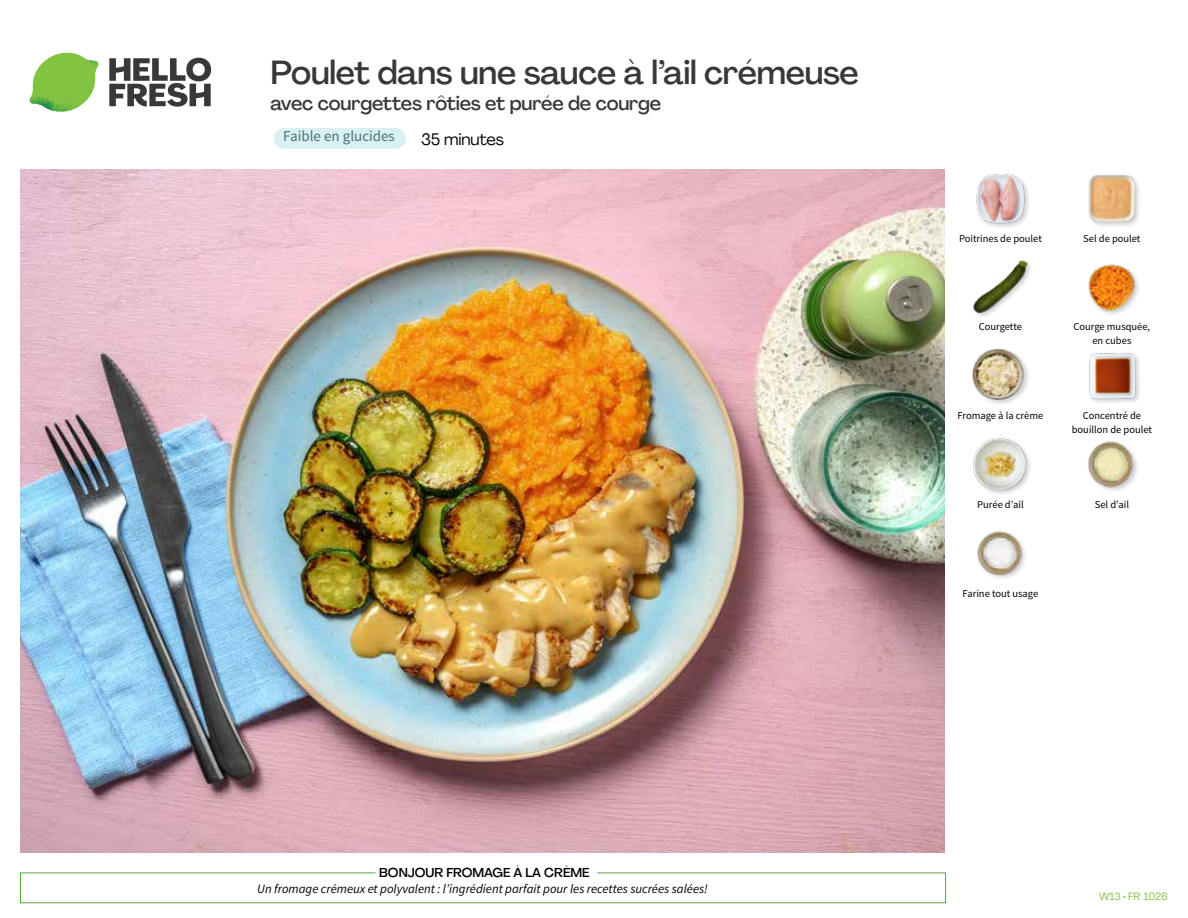
<style>
.page{position:relative;width:1188px;height:918px;background:#fff}
.page>*{position:absolute;margin:0;border:0;box-sizing:border-box;transform-origin:0 0}
.t1{font:500 33px "Agrandir";letter-spacing:-.01em;color:#383839}
.t2{font:500 19.5px "Agrandir";letter-spacing:-.01em;color:#383839}
.t3{font:16.5px "Agrandir";letter-spacing:-.01em;color:#000}
.t4{font:15px "Source Sans Pro";color:#43717b}
.t5{font:italic 12.75px "Source Sans Pro";color:#000}
.t6{font:500 12.75px "Agrandir";color:#000}
.t7{font:10.5px/13.5px "Source Sans Pro";color:#000;text-align:center}
.t8{font:10.5px "Agrandir";color:#82c341}
</style>
<div class="page">
<svg style="left:109px;top:57px;width:102px;height:50px"></svg>
<svg style="left:34px;top:53px;width:62px;height:40px"></svg>
<img style="left:67px;top:53px;width:32px;height:26px">
<img style="left:33px;top:75px;width:59px;height:11px">
<img style="left:29px;top:79px;width:61px;height:33px">
<img style="left:65px;top:86px;width:27px;height:25px">
<div style="left:20px;top:873px;width:926px;height:30px;border:1px solid #609f43"></div>
<div style="left:376px;top:865px;width:221px;height:15px;background:#fff"></div>
<img style="left:21px;top:170px;width:924px;height:682px">
<div style="left:274px;top:128px;width:132px;height:21px;background:#dbf0f2;border-radius:10px"></div>
<img style="left:977px;top:531px;width:48px;height:47px">
<img style="left:1087px;top:441px;width:51px;height:50px">
<div style="left:972px;top:437px;width:60px;height:60px;background:#000;opacity:.2"></div>
<img style="left:973px;top:437px;width:53px;height:54px">
<img style="left:1089px;top:353px;width:51px;height:50px">
<div style="left:971px;top:347px;width:60px;height:60px;background:#000;opacity:.2"></div>
<img style="left:973px;top:348px;width:51px;height:51px">
<img style="left:1088px;top:264px;width:51px;height:50px">
<div style="left:973px;top:260px;width:61px;height:59px;background:#000;opacity:.2"></div>
<img style="left:973px;top:260px;width:54px;height:54px">
<div style="left:1087px;top:174px;width:55px;height:54px;background:#000;opacity:.2"></div>
<img style="left:1089px;top:175px;width:46px;height:47px">
<img style="left:976px;top:174px;width:53px;height:53px">
<h1 class="t1" style="left:271px;top:52px;width:590px">Poulet dans une sauce à l’ail crémeuse</h1>
<h2 class="t2" style="left:271px;top:91px;width:392px">avec courgettes rôties et purée de courge</h2>
<h3 class="t4" style="left:283px;top:127px;width:113px">Faible en glucides</h3>
<h3 class="t3" style="left:421px;top:129px;width:85px">35 minutes</h3>
<p class="t7" style="left:959px;top:232px;width:84px">Poitrines de poulet</p>
<p class="t7" style="left:1083px;top:232px;width:59px">Sel de poulet</p>
<p class="t7" style="left:979px;top:320px;width:45px">Courgette</p>
<p class="t7" style="left:958px;top:409px;width:87px">Fromage à la crème</p>
<p class="t7" style="left:1074px;top:320px;width:78px">Courge musquée, en cubes</p>
<p class="t7" style="left:1072px;top:409px;width:82px">Concentré de bouillon de poulet</p>
<p class="t7" style="left:977px;top:498px;width:48px">Purée d’ail</p>
<p class="t7" style="left:1095px;top:498px;width:36px">Sel d’ail</p>
<p class="t7" style="left:963px;top:587px;width:77px">Farine tout usage</p>
<p class="t6" style="left:379px;top:864px;width:212px">BONJOUR FROMAGE À LA CRÈME</p>
<p class="t5" style="left:257px;top:881px;width:452px">Un fromage crémeux et polyvalent : l’ingrédient parfait pour les recettes sucrées salées!</p>
<p class="t8" style="left:1099px;top:890px;width:70px">W13 • FR 1026</p>
</div>
